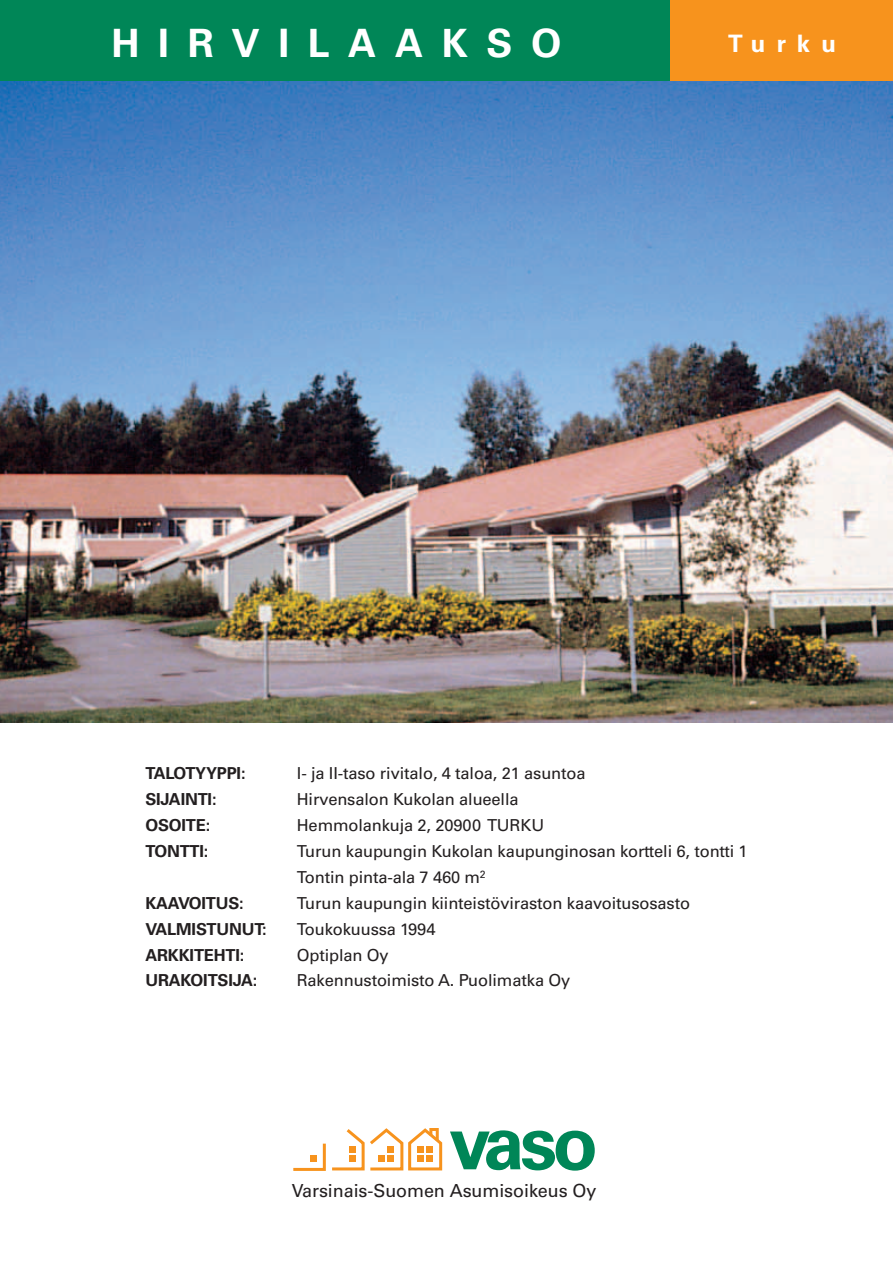
<style>
.page{position:relative;width:893px;height:1263px;background:#fff}
.page>*{position:absolute;margin:0;border:0;box-sizing:border-box;transform-origin:0 0}
.t1{font:700 74.85px "Univers";color:#008657}
.t2{font:700 39px "Univers";letter-spacing:.48em;color:#fff}
.t3{font:700 24px "Univers";letter-spacing:.46em;color:#fff}
.t4{font:18px "Univers";letter-spacing:-.005em;color:#231f20}
.t5{font:16.5px/26px "Univers";letter-spacing:-.01em;color:#231f20}
.t6{font:700 16.5px "Univers";letter-spacing:-.01em;color:#231f20}
</style>
<div class="page">
<img style="left:0;top:81px;width:893px;height:642px">
<div style="left:0;top:0;width:893px;height:81px;background:#f7931d"></div>
<div style="left:0;top:0;width:670px;height:81px;background:#008657"></div>
<svg style="left:293px;top:1128px;width:150px;height:43px"></svg>
<h2 class="t2" style="left:111px;top:28px;width:451px">HIRVILAAKSO</h2>
<h3 class="t3" style="left:728px;top:35px;width:109px">Turku</h3>
<p class="t6" style="left:145px;top:767px;width:102px">TALOTYYPPI:</p>
<p class="t5" style="left:297px;top:761px;width:290px">I- ja II-taso rivitalo, 4 taloa, 21 asuntoa</p>
<p class="t6" style="left:145px;top:793px;width:73px">SIJAINTI:</p>
<p class="t5" style="left:297px;top:787px;width:223px">Hirvensalon Kukolan alueella</p>
<p class="t6" style="left:145px;top:819px;width:66px">OSOITE:</p>
<p class="t5" style="left:297px;top:813px;width:249px">Hemmolankuja 2, 20900 TURKU</p>
<p class="t6" style="left:145px;top:845px;width:64px">TONTTI:</p>
<p class="t5" style="left:297px;top:839px;width:452px">Turun kaupungin Kukolan kaupunginosan kortteli 6, tontti 1<br>Tontin pinta-ala 7 460 m<sup>2</sup></p>
<p class="t6" style="left:145px;top:897px;width:100px">KAAVOITUS:</p>
<p class="t5" style="left:297px;top:891px;width:395px">Turun kaupungin kiinteistöviraston kaavoitusosasto</p>
<p class="t6" style="left:145px;top:923px;width:123px">VALMISTUNUT:</p>
<p class="t5" style="left:297px;top:917px;width:140px">Toukokuussa 1994</p>
<p class="t6" style="left:145px;top:948px;width:101px">ARKKITEHTI:</p>
<p class="t5" style="left:297px;top:943px;width:93px">Optiplan Oy</p>
<p class="t6" style="left:145px;top:974px;width:114px">URAKOITSIJA:</p>
<p class="t5" style="left:297px;top:969px;width:275px">Rakennustoimisto A. Puolimatka Oy</p>
<h1 class="t1" style="left:449px;top:1115px;width:150px">vaso</h1>
<p class="t4" style="left:292px;top:1184px;width:306px">Varsinais-Suomen Asumisoikeus Oy</p>
</div>
